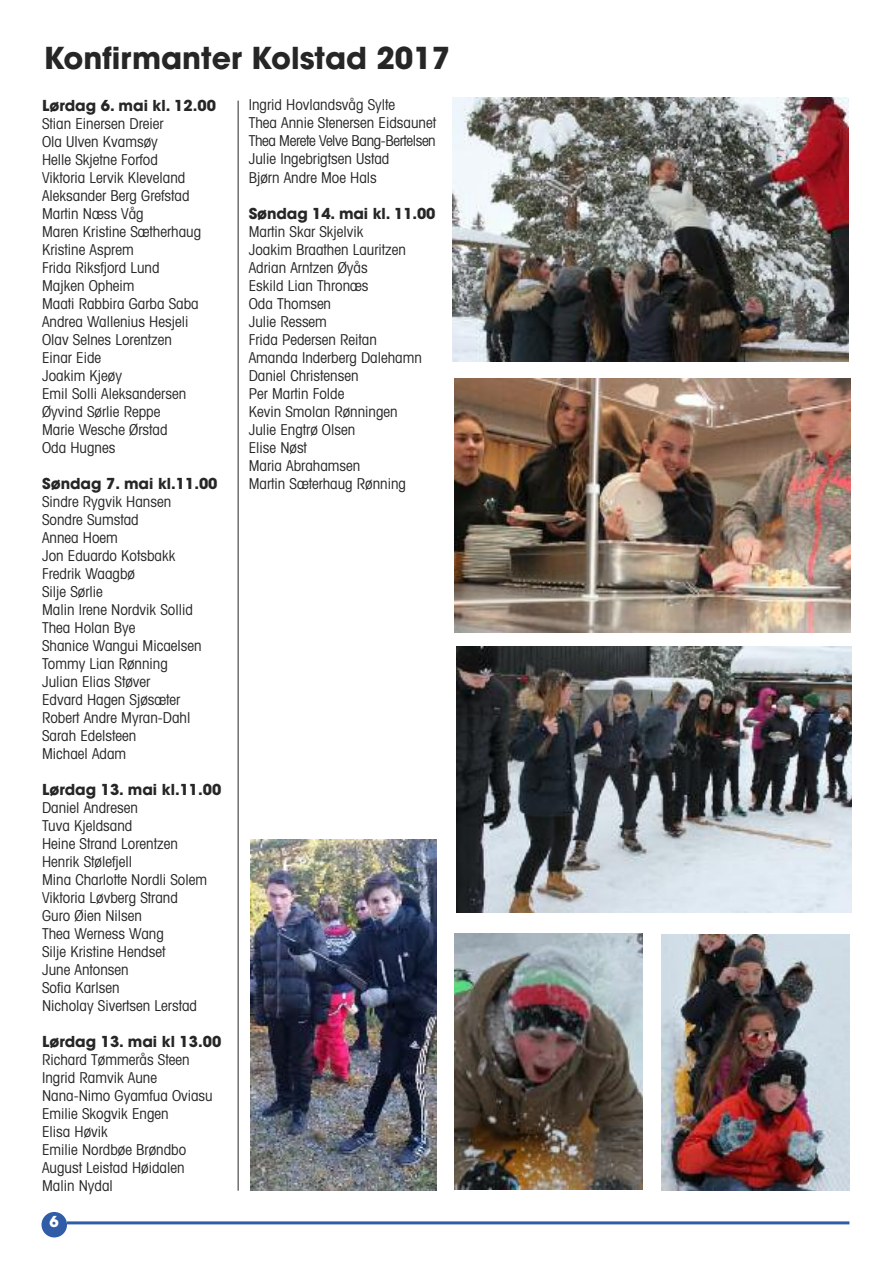
<style>
.page{position:relative;width:893px;height:1263px;background:#fff}
.page>*{position:absolute;margin:0;border:0;box-sizing:border-box;transform-origin:0 0}
.t1{font:700 30px "Avant Garde";color:#272627}
.t2{font:condensed 15px/18px "Avant Garde";color:#272627}
.t3{font:700 15px "Avant Garde";color:#272627}
.t4{font:700 15px "Avant Garde";color:#fff}
</style>
<div class="page">
<div style="left:42px;top:1212px;width:25px;height:25px;background:#315da8;border-radius:50%"></div>
<hr style="left:67px;top:1221px;width:782px;height:3px;background:#315da8">
<hr style="left:238px;top:101px;width:1px;height:1090px;background:#272627">
<img style="left:251px;top:840px;width:186px;height:351px">
<img style="left:453px;top:98px;width:395px;height:263px">
<img style="left:455px;top:378px;width:395px;height:254px">
<img style="left:456px;top:646px;width:396px;height:267px">
<img style="left:455px;top:933px;width:187px;height:256px">
<img style="left:662px;top:934px;width:187px;height:257px">
<h1 class="t1" style="left:44px;top:47px;width:408px">Konfirmanter Kolstad 2017</h1>
<p class="t3" style="left:42px;top:100px;width:175px">Lørdag 6. mai kl. 12.00</p>
<p class="t2" style="left:42px;top:116px;width:161px">Stian Einersen Dreier<br>Ola Ulven Kvamsøy<br>Helle Skjetne Forfod<br>Viktoria Lervik Kleveland<br>Aleksander Berg Grefstad<br>Martin Næss Våg<br>Maren Kristine Sætherhaug<br>Kristine Asprem<br>Frida Riksfjord Lund<br>Majken Opheim<br>Maati Rabbira Garba Saba<br>Andrea Wallenius Hesjeli<br>Olav Selnes Lorentzen<br>Einar Eide<br>Joakim Kjeøy<br>Emil Solli Aleksandersen<br>Øyvind Sørlie Reppe<br>Marie Wesche Ørstad<br>Oda Hugnes</p>
<p class="t3" style="left:42px;top:478px;width:177px">Søndag 7. mai kl.11.00</p>
<p class="t2" style="left:42px;top:494px;width:161px">Sindre Rygvik Hansen<br>Sondre Sumstad<br>Annea Hoem<br>Jon Eduardo Kotsbakk<br>Fredrik Waagbø<br>Silje Sørlie<br>Malin Irene Nordvik Sollid<br>Thea Holan Bye<br>Shanice Wangui Micaelsen<br>Tommy Lian Rønning<br>Julian Elias Støver<br>Edvard Hagen Sjøsæter<br>Robert Andre Myran-Dahl<br>Sarah Edelsteen<br>Michael Adam</p>
<p class="t3" style="left:42px;top:784px;width:181px">Lørdag 13. mai kl.11.00</p>
<p class="t2" style="left:42px;top:800px;width:166px">Daniel Andresen<br>Tuva Kjeldsand<br>Heine Strand Lorentzen<br>Henrik Stølefjell<br>Mina Charlotte Nordli Solem<br>Viktoria Løvberg Strand<br>Guro Øien Nilsen<br>Thea Werness Wang<br>Silje Kristine Hendset<br>June Antonsen<br>Sofia Karlsen<br>Nicholay Sivertsen Lerstad</p>
<p class="t3" style="left:42px;top:1036px;width:181px">Lørdag 13. mai kl 13.00</p>
<p class="t2" style="left:42px;top:1052px;width:172px">Richard Tømmerås Steen<br>Ingrid Ramvik Aune<br>Nana-Nimo Gyamfua Oviasu<br>Emilie Skogvik Engen<br>Elisa Høvik<br>Emilie Nordbøe Brøndbo<br>August Leistad Høidalen<br>Malin Nydal</p>
<p class="t4" style="left:50px;top:1216px;width:11px">6</p>
<p class="t2" style="left:249px;top:98px;width:189px">Ingrid Hovlandsvåg Sylte<br>Thea Annie Stenersen Eidsaunet<br>Thea Merete Velve Bang-Bertelsen<br>Julie Ingebrigtsen Ustad<br>Bjørn Andre Moe Hals</p>
<p class="t3" style="left:249px;top:208px;width:188px">Søndag 14. mai kl. 11.00</p>
<p class="t2" style="left:249px;top:224px;width:175px">Martin Skar Skjelvik<br>Joakim Braathen Lauritzen<br>Adrian Arntzen Øyås<br>Eskild Lian Thronæs<br>Oda Thomsen<br>Julie Ressem<br>Frida Pedersen Reitan<br>Amanda Inderberg Dalehamn<br>Daniel Christensen<br>Per Martin Folde<br>Kevin Smolan Rønningen<br>Julie Engtrø Olsen<br>Elise Nøst<br>Maria Abrahamsen<br>Martin Sæterhaug Rønning</p>
</div>
